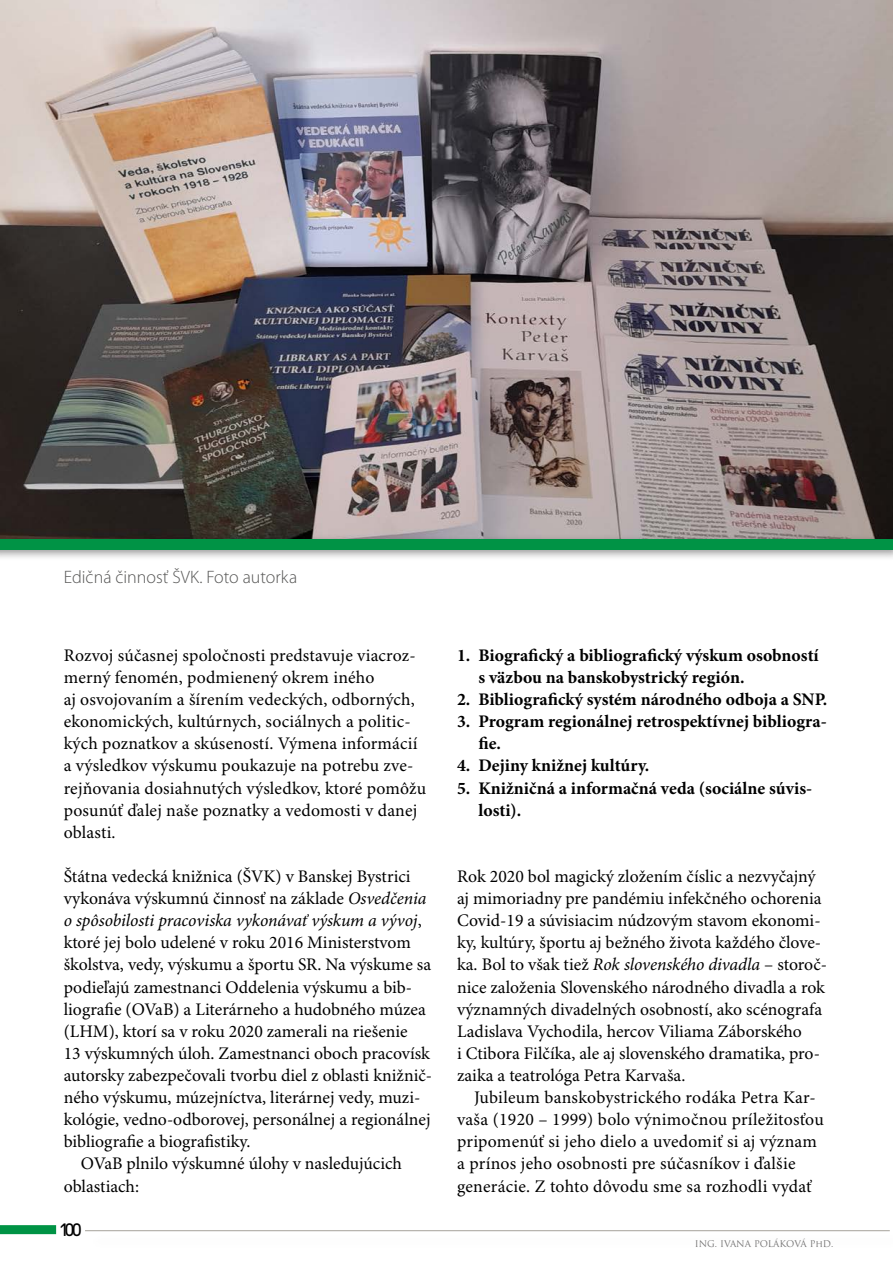
<style>
.page{position:relative;width:893px;height:1263px;background:#fff}
.page>*{position:absolute;margin:0;border:0;box-sizing:border-box;transform-origin:0 0}
.t1{font:300 18px "Myriad Pro";color:#575756}
.t2{font:18px "GT Pressura";color:#000}
.t3{font:17.7px/22px "Minion Pro";color:#000}
.t4{font:700 17.7px/22px "Minion Pro";color:#000}
.t5{font:italic 17.7px "Minion Pro";letter-spacing:-.005em;color:#000}
.t6{font:9px "Trajan Pro";color:#706f6f}
.s1{font-style:italic}
.s2{font-style:normal}
</style>
<div class="page">
<div style="left:0;top:1225px;width:56px;height:9px;background:#009345"></div>
<hr style="left:85px;top:1230px;width:805px;height:1px;background:#a5a29a">
<img style="left:0;top:0;width:893px;height:534px">
<div style="left:0;top:534px;width:893px;height:27px;background:#000;opacity:.4"></div>
<div style="left:0;top:539px;width:893px;height:11px;background:#009345"></div>
<p class="t1" style="left:64px;top:567px;width:235px">Edičná činnosť ŠVK. Foto autorka</p>
<p class="t3" style="left:64px;top:645px;width:364px">Rozvoj súčasnej spoločnosti predstavuje viacroz&shy;merný fenomén, podmienený okrem iného<br>aj osvojovaním a šírením vedeckých, odborných, ekonomických, kultúrnych, sociálnych a politic&shy;kých poznatkov a skúseností. Výmena informácií a výsledkov výskumu poukazuje na potrebu zve&shy;rejňovania dosiahnutých výsledkov, ktoré pomôžu posunúť ďalej naše poznatky a vedomosti v danej oblasti.</p>
<p class="t3" style="left:64px;top:866px;width:348px">Štátna vedecká knižnica (ŠVK) v Banskej Bystrici</p>
<p class="t3" style="left:64px;top:888px;width:364px">vykonáva výskumnú činnosť na základe <span class="s1">Osvedčenia</span></p>
<p class="t5" style="left:64px;top:910px;width:359px">o spôsobilosti pracoviska vykonávať výskum a vývoj<span class="s2">,</span></p>
<p class="t3" style="left:64px;top:932px;width:349px">ktoré jej bolo udelené v roku 2016 Ministerstvom</p>
<p class="t3" style="left:64px;top:954px;width:369px">školstva, vedy, výskumu a športu SR. Na výskume sa</p>
<p class="t3" style="left:64px;top:976px;width:350px">podieľajú zamestnanci Oddelenia výskumu a bib-</p>
<p class="t3" style="left:64px;top:999px;width:364px">liografie (OVaB) a Literárneho a hudobného múzea</p>
<p class="t3" style="left:64px;top:1021px;width:346px">(LHM), ktorí sa v roku 2020 zamerali na riešenie</p>
<p class="t3" style="left:64px;top:1043px;width:368px">13 výskumných úloh. Zamestnanci oboch pracovísk</p>
<p class="t3" style="left:64px;top:1065px;width:370px">autorsky zabezpečovali tvorbu diel z oblasti knižnič-</p>
<p class="t3" style="left:64px;top:1087px;width:358px">ného výskumu, múzejníctva, literárnej vedy, muzi-</p>
<p class="t3" style="left:64px;top:1109px;width:368px">kológie, vedno-odborovej, personálnej a regionálnej</p>
<p class="t3" style="left:64px;top:1131px;width:188px">bibliografie a biografistiky.</p>
<p class="t3" style="left:81px;top:1153px;width:323px">OVaB plnilo výskumné úlohy v nasledujúcich</p>
<p class="t3" style="left:64px;top:1175px;width:77px">oblastiach:</p>
<p class="t2" style="left:61px;top:1216px;width:23px">100</p>
<p class="t4" style="left:478px;top:645px;width:342px;text-indent:-21px">1. Biografický a bibliografický výskum osobností s väzbou na banskobystrický región.</p>
<p class="t4" style="left:457px;top:689px;width:372px">2. Bibliografický systém národného odboja a SNP.</p>
<p class="t4" style="left:478px;top:711px;width:350px;text-indent:-21px">3. Program regionálnej retrospektívnej bibliogra&shy;fie.</p>
<p class="t4" style="left:457px;top:755px;width:194px">4. Dejiny knižnej kultúry.</p>
<p class="t4" style="left:478px;top:777px;width:335px;text-indent:-21px">5. Knižničná a informačná veda (sociálne súvis&shy;losti).</p>
<p class="t3" style="left:457px;top:866px;width:372px">Rok 2020 bol magický zložením číslic a nezvyčajný aj mimoriadny pre pandémiu infekčného ochorenia Covid-19 a súvisiacim núdzovým stavom ekonomi&shy;ky, kultúry, športu aj bežného života každého člove&shy;ka. Bol to však tiež <span class="s1">Rok slovenského divadla</span> – storoč&shy;nice založenia Slovenského národného divadla a rok významných divadelných osobností, ako scénografa Ladislava Vychodila, hercov Viliama Záborského<br>i Ctibora Filčíka, ale aj slovenského dramatika, pro&shy;zaika a teatrológa Petra Karvaša.</p>
<p class="t3" style="left:457px;top:1087px;width:368px;text-indent:17px">Jubileum banskobystrického rodáka Petra Kar&shy;vaša (1920 – 1999) bolo výnimočnou príležitosťou pripomenúť si jeho dielo a uvedomiť si aj význam a prínos jeho osobnosti pre súčasníkov i ďalšie generácie. Z tohto dôvodu sme sa rozhodli vydať</p>
<p class="t6" style="left:695px;top:1238px;width:140px">ING. IVANA POLÁKOVÁ PhD.</p>
</div>
